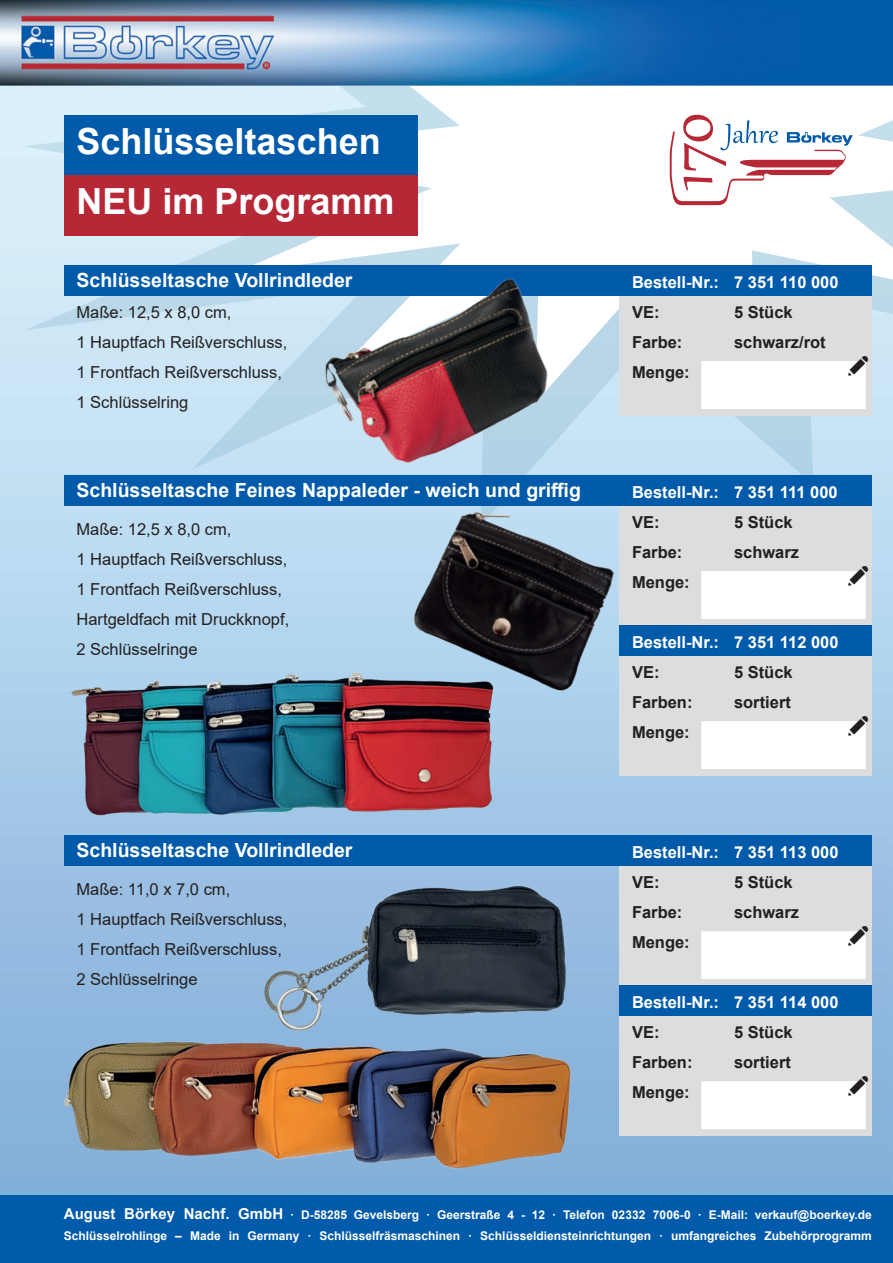
<style>
.page{position:relative;width:893px;height:1263px;background:#fff}
.page>*{position:absolute;margin:0;border:0;box-sizing:border-box;transform-origin:0 0}
.t1{font:700 36px/60px "Arial";color:#fff}
.t2{font:700 19.5px "Arial";color:#fff}
.t3{font:16.5px/30px "Arial";color:#231f20}
.t4{font:700 16.5px "Arial";color:#231f20}
.t5{font:700 16.5px "Arial";color:#fff}
.t6{font:700 12px/21px "Arial";color:#fff}
.s1{font-size:15px}
</style>
<div class="page">
<img style="left:0;top:85px;width:893px;height:1110px">
<svg style="left:23px;top:85px;width:870px;height:441px;background:#c7e2f3"></svg>
<svg style="left:233px;top:85px;width:660px;height:318px"></svg>
<div style="left:619px;top:265px;width:253px;height:150px;background:#dcdddf"></div>
<img style="left:0;top:0;width:893px;height:85px">
<div style="left:0;top:1195px;width:893px;height:68px;background:#015aaa"></div>
<svg style="left:670px;top:115px;width:183px;height:90px"></svg>
<div style="left:64px;top:115px;width:353px;height:60px;background:#015aaa"></div>
<div style="left:64px;top:175px;width:353px;height:60px;background:#b72837"></div>
<div style="left:64px;top:265px;width:808px;height:30px;background:#015aaa"></div>
<img style="left:290px;top:246px;width:303px;height:229px">
<div style="left:619px;top:475px;width:253px;height:150px;background:#dcdddf"></div>
<div style="left:64px;top:475px;width:808px;height:30px;background:#015aaa"></div>
<img style="left:366px;top:505px;width:289px;height:217px">
<div style="left:695px;top:355px;width:177px;height:60px;background:#fff;border:6px solid #dcdddf"></div>
<div style="left:619px;top:625px;width:253px;height:150px;background:#dcdddf"></div>
<div style="left:695px;top:565px;width:177px;height:60px;background:#fff;border:6px solid #dcdddf"></div>
<div style="left:695px;top:715px;width:177px;height:60px;background:#fff;border:6px solid #dcdddf"></div>
<div style="left:619px;top:835px;width:253px;height:150px;background:#dcdddf"></div>
<div style="left:64px;top:835px;width:808px;height:30px;background:#015aaa"></div>
<div style="left:619px;top:985px;width:253px;height:150px;background:#dcdddf"></div>
<div style="left:695px;top:925px;width:177px;height:60px;background:#fff;border:6px solid #dcdddf"></div>
<div style="left:695px;top:1075px;width:177px;height:60px;background:#fff;border:6px solid #dcdddf"></div>
<div style="left:619px;top:985px;width:253px;height:30px;background:#015aaa"></div>
<div style="left:619px;top:625px;width:253px;height:30px;background:#015aaa"></div>
<img style="left:51px;top:990px;width:535px;height:195px">
<img style="left:257px;top:875px;width:329px;height:161px">
<img style="left:59px;top:664px;width:448px;height:164px">
<svg style="left:848px;top:355px;width:20px;height:20px"></svg>
<svg style="left:848px;top:565px;width:20px;height:20px"></svg>
<svg style="left:848px;top:715px;width:20px;height:20px"></svg>
<svg style="left:848px;top:925px;width:20px;height:20px"></svg>
<svg style="left:848px;top:1075px;width:20px;height:20px"></svg>
<h1 class="t1" style="left:77px;top:112px;width:320px">Schlüsseltaschen<br>NEU im Programm</h1>
<p class="t2" style="left:77px;top:266px;width:278px">Schlüsseltasche Vollrindleder</p>
<p class="t3" style="left:77px;top:297px;width:212px">Maße: 12,5 x 8,0 cm,<br>1 Hauptfach Reißverschluss,<br>1 Frontfach Reißverschluss,<br>1 Schlüsselring</p>
<p class="t2" style="left:77px;top:476px;width:506px">Schlüsseltasche Feines Nappaleder - weich und griffig</p>
<p class="t3" style="left:77px;top:514px;width:214px">Maße: 12,5 x 8,0 cm,<br>1 Hauptfach Reißverschluss,<br>1 Frontfach Reißverschluss,<br>Hartgeldfach mit Druckknopf,<br>2 Schlüsselringe</p>
<p class="t5" style="left:632px;top:270px;width:208px">Bestell-Nr.: 7 351 110 000</p>
<p class="t4" style="left:632px;top:300px;width:29px">VE:</p>
<p class="t4" style="left:734px;top:300px;width:60px">5 Stück</p>
<p class="t4" style="left:632px;top:330px;width:52px">Farbe:</p>
<p class="t4" style="left:734px;top:330px;width:93px">schwarz/rot</p>
<p class="t4" style="left:632px;top:360px;width:59px">Menge:</p>
<p class="t5" style="left:632px;top:480px;width:207px">Bestell-Nr.: 7 351 111 000</p>
<p class="t4" style="left:632px;top:510px;width:29px">VE:</p>
<p class="t4" style="left:734px;top:510px;width:60px">5 Stück</p>
<p class="t4" style="left:632px;top:540px;width:52px">Farbe:</p>
<p class="t4" style="left:734px;top:540px;width:67px">schwarz</p>
<p class="t4" style="left:632px;top:570px;width:59px">Menge:</p>
<p class="t5" style="left:632px;top:630px;width:208px">Bestell-Nr.: 7 351 112 000</p>
<p class="t4" style="left:632px;top:660px;width:29px">VE:</p>
<p class="t4" style="left:734px;top:660px;width:60px">5 Stück</p>
<p class="t4" style="left:632px;top:690px;width:62px">Farben:</p>
<p class="t4" style="left:734px;top:690px;width:58px">sortiert</p>
<p class="t4" style="left:632px;top:720px;width:59px">Menge:</p>
<p class="t2" style="left:77px;top:836px;width:278px">Schlüsseltasche Vollrindleder</p>
<p class="t5" style="left:632px;top:840px;width:208px">Bestell-Nr.: 7 351 113 000</p>
<p class="t4" style="left:632px;top:870px;width:29px">VE:</p>
<p class="t4" style="left:734px;top:870px;width:60px">5 Stück</p>
<p class="t4" style="left:632px;top:900px;width:52px">Farbe:</p>
<p class="t4" style="left:734px;top:900px;width:67px">schwarz</p>
<p class="t3" style="left:77px;top:874px;width:212px">Maße: 11,0 x 7,0 cm,<br>1 Hauptfach Reißverschluss,<br>1 Frontfach Reißverschluss,<br>2 Schlüsselringe</p>
<p class="t4" style="left:632px;top:930px;width:59px">Menge:</p>
<p class="t5" style="left:632px;top:990px;width:208px">Bestell-Nr.: 7 351 114 000</p>
<p class="t4" style="left:632px;top:1020px;width:29px">VE:</p>
<p class="t4" style="left:734px;top:1020px;width:60px">5 Stück</p>
<p class="t4" style="left:632px;top:1050px;width:62px">Farben:</p>
<p class="t4" style="left:734px;top:1050px;width:58px">sortiert</p>
<p class="t4" style="left:632px;top:1080px;width:59px">Menge:</p>
<p class="t6" style="left:64px;top:1205px;width:809px"><span class="s1">August Börkey Nachf. GmbH</span> · D-58285 Gevelsberg · Geerstraße 4 - 12 · Telefon 02332 7006-0 · E-Mail: verkauf@boerkey.de<br>Schlüsselrohlinge – Made in Germany · Schlüsselfräsmaschinen · Schlüsseldiensteinrichtungen · umfangreiches Zubehörprogramm</p>
</div>
